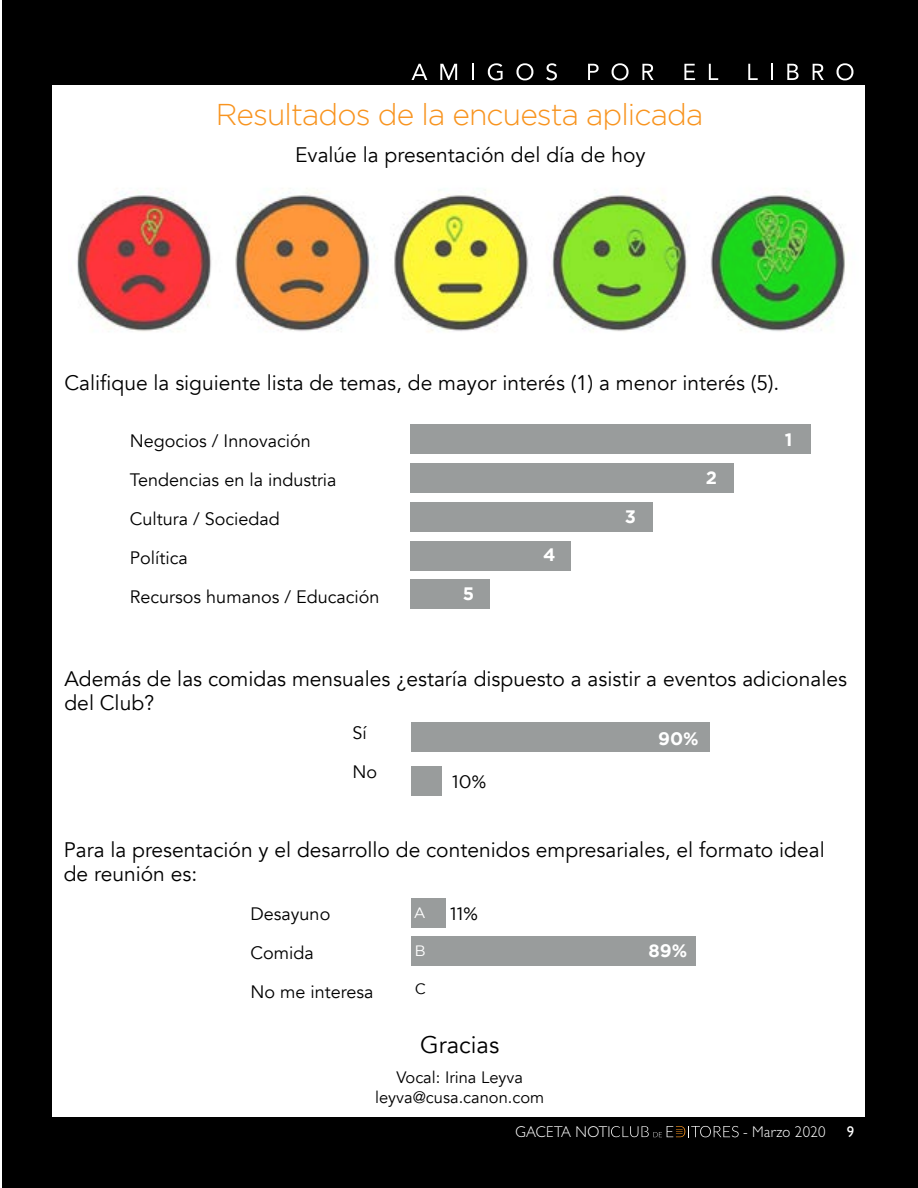
<style>
.page{position:relative;width:918px;height:1188px;background:#fff}
.page>*{position:absolute;margin:0;border:0;box-sizing:border-box;transform-origin:0 0}
.t1{font:300 30px "Gotham";letter-spacing:-.03em;color:#f8941f}
.t2{font:24px "Avenir";color:#000}
.t3{font:21px/24px "Avenir";color:#000}
.t4{font:18px/39px "Avenir";color:#000}
.t5{font:700 18px "Gotham";color:#fff}
.t6{font:18px "Gotham";color:#000}
.t7{font:16.5px/19.5px "Avenir";color:#000;text-align:center}
.t8{font:300 15.6px "Gill Sans";letter-spacing:.025em;color:#fff;scale:.95 1}
.t9{font:500 15.6px "Gill Sans";color:#fff;scale:.95 1}
.t10{font:15px "Gotham";color:#fff}
.t11{font:15px "Gotham";color:#000}
</style>
<div class="page">
<div style="left:2px;top:0;width:916px;height:1188px;background:#000"></div>
<div style="left:53px;top:85px;width:812px;height:1032px;background:#fff"></div>
<svg style="left:611px;top:1126px;width:128px;height:11px"></svg>
<svg style="left:412px;top:64px;width:15px;height:16px"></svg>
<svg style="left:440px;top:64px;width:17px;height:16px"></svg>
<svg style="left:472px;top:64px;width:2px;height:16px"></svg>
<svg style="left:488px;top:63px;width:15px;height:17px"></svg>
<svg style="left:516px;top:63px;width:17px;height:17px"></svg>
<svg style="left:546px;top:63px;width:11px;height:17px"></svg>
<svg style="left:588px;top:64px;width:11px;height:16px"></svg>
<svg style="left:612px;top:63px;width:17px;height:17px"></svg>
<svg style="left:642px;top:64px;width:12px;height:16px"></svg>
<svg style="left:684px;top:64px;width:11px;height:16px"></svg>
<svg style="left:709px;top:64px;width:9px;height:16px"></svg>
<svg style="left:748px;top:64px;width:10px;height:16px"></svg>
<svg style="left:771px;top:64px;width:2px;height:16px"></svg>
<svg style="left:787px;top:64px;width:12px;height:16px"></svg>
<svg style="left:813px;top:64px;width:11px;height:16px"></svg>
<svg style="left:836px;top:63px;width:17px;height:17px"></svg>
<img style="left:77px;top:188px;width:769px;height:144px">
<div style="left:411px;top:425px;width:400px;height:29px;background:#999c9c"></div>
<div style="left:411px;top:463px;width:323px;height:29px;background:#999c9c"></div>
<div style="left:411px;top:502px;width:242px;height:29px;background:#999c9c"></div>
<div style="left:411px;top:542px;width:160px;height:29px;background:#999c9c"></div>
<div style="left:411px;top:579px;width:79px;height:29px;background:#999c9c"></div>
<div style="left:411px;top:722px;width:299px;height:29px;background:#999c9c"></div>
<div style="left:411px;top:766px;width:31px;height:30px;background:#999c9c"></div>
<div style="left:412px;top:936px;width:284px;height:29px;background:#999c9c"></div>
<div style="left:412px;top:898px;width:34px;height:29px;background:#999c9c"></div>
<h1 class="t1" style="left:216px;top:98px;width:489px">Resultados de la encuesta aplicada</h1>
<p class="t3" style="left:295px;top:143px;width:352px">Evalúe la presentación del día de hoy</p>
<p class="t3" style="left:65px;top:371px;width:716px">Califique la siguiente lista de temas, de mayor interés (1) a menor interés (5).</p>
<p class="t4" style="left:130px;top:422px;width:251px">Negocios / Innovación<br>Tendencias en la industria<br>Cultura / Sociedad<br>Política<br>Recursos humanos / Educación</p>
<p class="t5" style="left:463px;top:584px;width:13px">5</p>
<p class="t5" style="left:543px;top:545px;width:14px">4</p>
<p class="t5" style="left:625px;top:506px;width:13px">3</p>
<p class="t5" style="left:706px;top:467px;width:13px">2</p>
<p class="t5" style="left:785px;top:429px;width:9px">1</p>
<p class="t3" style="left:64px;top:667px;width:784px">Además de las comidas mensuales ¿estaría dispuesto a asistir a eventos adicionales del Club?</p>
<p class="t4" style="left:352px;top:714px;width:26px">Sí<br>No</p>
<p class="t6" style="left:452px;top:772px;width:36px">10%</p>
<p class="t5" style="left:658px;top:728px;width:42px">90%</p>
<p class="t3" style="left:64px;top:838px;width:762px">Para la presentación y el desarrollo de contenidos empresariales, el formato ideal de reunión es:</p>
<p class="t4" style="left:251px;top:895px;width:125px">Desayuno<br>Comida<br>No me interesa</p>
<p class="t10" style="left:414px;top:904px;width:13px">A</p>
<p class="t10" style="left:415px;top:943px;width:12px">B</p>
<p class="t11" style="left:415px;top:980px;width:13px">C</p>
<p class="t6" style="left:450px;top:904px;width:29px">11%</p>
<p class="t2" style="left:420px;top:1030px;width:81px">Gracias</p>
<p class="t7" style="left:375px;top:1068px;width:171px">Vocal: Irina Leyva leyva@cusa.canon.com</p>
<p class="t5" style="left:649px;top:941px;width:40px">89%</p>
<p class="t8" style="left:515px;top:1123px;width:102px">GACETA NOTI</p>
<p class="t8" style="left:743px;top:1123px;width:89px">- Marzo 2020</p>
<p class="t9" style="left:847px;top:1123px;width:9px">9</p>
</div>
